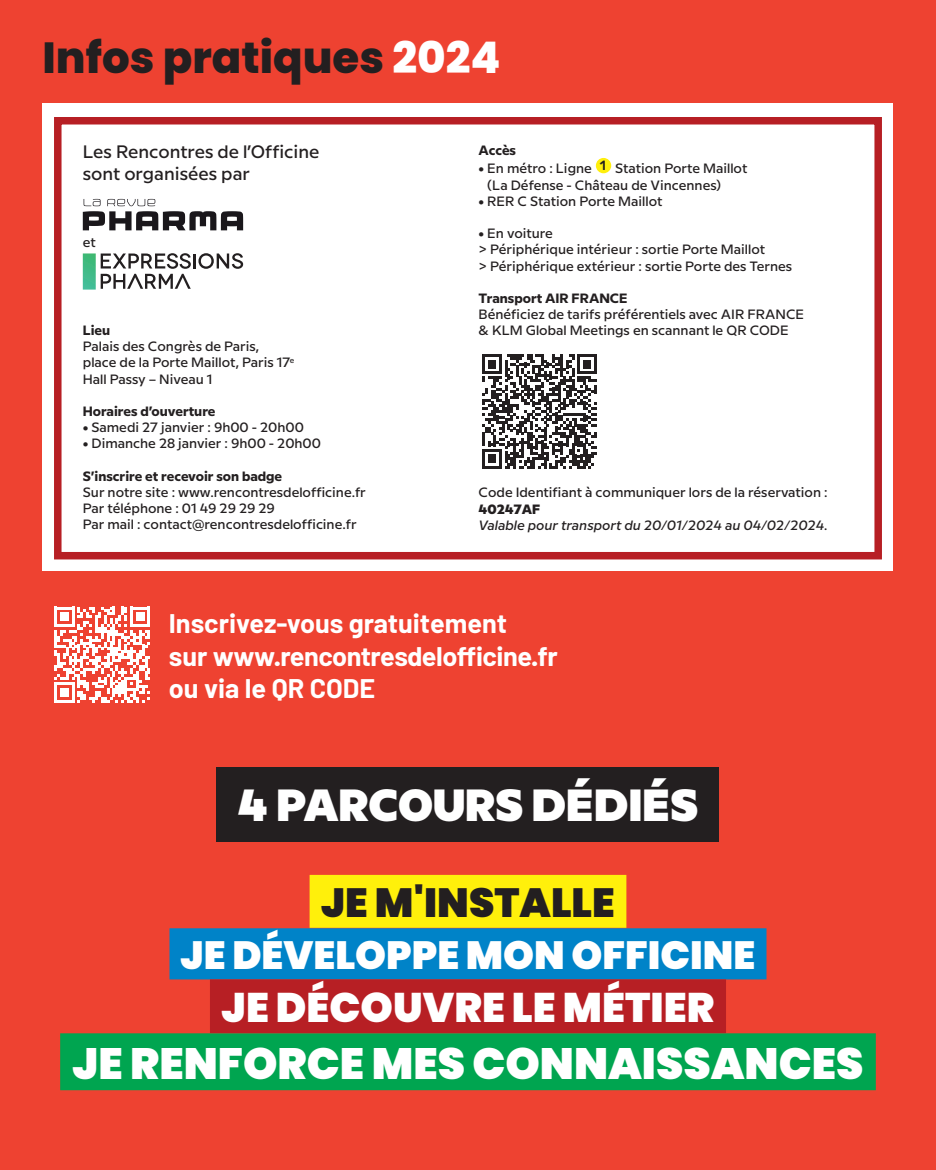
<style>
.page{position:relative;width:936px;height:1170px;background:#fff}
.page>*{position:absolute;margin:0;border:0;box-sizing:border-box;transform-origin:0 0}
.t1{font:900 45px "Milliard";color:#fff}
.RO15_TAB_SESSION_HORAIRE_vert{font:900 43.8px "Poppins";color:#fff}
.t2{font:800 43.5px "Poppins";color:#231f20}
.RO15_TAB_SESSION_HORAIRE_vert-2{font:900 41.25px "Poppins";color:#fff}
.RO15_TAB_SESSION_HORAIRE_vert-3{font:900 40.65px "Poppins";color:#231f20}
.RO15_TAB_SESSION_HORAIRE_vert-4{font:900 39.3px "Poppins";color:#fff}
.t3{font:700 27px/32.4px "Barlow";color:#fff}
.MAG_TXT_BREVE{font:500 18px/21.6px "Milliard";color:#231f20}
.MAG_TXT_BREVE-2{font:500 13.5px/16.2px "Milliard";color:#231f20}
.MAG_TXT_BREVE-3{font:700 13.5px "Milliard";color:#231f20}
.MAG_TXT_BREVE-4{font:italic 500 13.5px "Milliard";color:#231f20}
.t4{font:500 13.35px "Rubik";color:#231f20}
.s1{color:#fff}
.s2{font-weight:800}
</style>
<div class="page">
<div style="left:0;top:0;width:935px;height:1169px;background:#ee4231"></div>
<div style="left:43px;top:103px;width:850px;height:468px;background:#fff"></div>
<svg style="left:83px;top:199px;width:160px;height:31px"></svg>
<hr style="left:193px;top:253px;width:3px;height:15px;background:#231f20">
<svg style="left:198px;top:253px;width:45px;height:16px"></svg>
<svg style="left:83px;top:253px;width:108px;height:36px"></svg>
<div style="left:596px;top:158px;width:15px;height:15px;background:#ffef0c;border-radius:50%"></div>
<div style="left:54px;top:117px;width:827px;height:442px;border:8px solid #b71f24"></div>
<svg style="left:482px;top:354px;width:114px;height:114px"></svg>
<svg style="left:54px;top:606px;width:96px;height:96px"></svg>
<div style="left:216px;top:767px;width:503px;height:75px;background:#231f20"></div>
<div style="left:309px;top:874px;width:317px;height:53px;background:#fff00b"></div>
<div style="left:169px;top:928px;width:597px;height:51px;background:#0083c8"></div>
<div style="left:60px;top:1033px;width:815px;height:57px;background:#00a550"></div>
<div style="left:210px;top:979px;width:516px;height:53px;background:#b71f24"></div>
<p class="t2" style="left:43px;top:33px;width:459px">Infos pratiques <span class="s1">2024</span></p>
<p class="MAG_TXT_BREVE" style="left:83px;top:140px;width:238px">Les Rencontres de l’Officine sont organisées par</p>
<p class="MAG_TXT_BREVE-2" style="left:83px;top:233px;width:15px">et</p>
<p class="MAG_TXT_BREVE-3" style="left:83px;top:320px;width:29px">Lieu</p>
<p class="MAG_TXT_BREVE-2" style="left:83px;top:337px;width:213px">Palais des Congrès de Paris, place de la Porte Maillot, Paris 17<sup>e</sup></p>
<p class="MAG_TXT_BREVE-2" style="left:83px;top:370px;width:131px">Hall Passy – Niveau 1</p>
<p class="MAG_TXT_BREVE-3" style="left:83px;top:401px;width:134px">Horaires d’ouverture</p>
<p class="MAG_TXT_BREVE-2" style="left:83px;top:418px;width:223px">• Samedi 27 janvier : 9h00 - 20h00</p>
<p class="MAG_TXT_BREVE-2" style="left:83px;top:434px;width:240px">• Dimanche 28 janvier : 9h00 - 20h00</p>
<p class="MAG_TXT_BREVE-3" style="left:83px;top:466px;width:201px">S’inscrire et recevoir son badge</p>
<p class="MAG_TXT_BREVE-2" style="left:83px;top:483px;width:284px">Sur notre site : www.rencontresdelofficine.fr</p>
<p class="MAG_TXT_BREVE-2" style="left:83px;top:499px;width:193px">Par téléphone : 01 49 29 29 29</p>
<p class="MAG_TXT_BREVE-2" style="left:83px;top:515px;width:275px">Par mail : contact@rencontresdelofficine.fr</p>
<p class="MAG_TXT_BREVE-3" style="left:478px;top:140px;width:39px">Accès</p>
<p class="MAG_TXT_BREVE-2" style="left:478px;top:159px;width:115px">• En métro : Ligne</p>
<p class="t4" style="left:599px;top:158px;width:8px">1</p>
<p class="MAG_TXT_BREVE-2" style="left:487px;top:159px;width:261px;text-indent:128px">Station Porte Maillot (La Défense - Château de Vincennes)</p>
<p class="MAG_TXT_BREVE-2" style="left:478px;top:192px;width:185px">• RER C Station Porte Maillot</p>
<p class="MAG_TXT_BREVE-2" style="left:478px;top:224px;width:76px">• En voiture</p>
<p class="MAG_TXT_BREVE-2" style="left:478px;top:240px;width:288px">&gt; Périphérique intérieur : sortie Porte Maillot</p>
<p class="MAG_TXT_BREVE-2" style="left:478px;top:257px;width:315px">&gt; Périphérique extérieur : sortie Porte des Ternes</p>
<p class="MAG_TXT_BREVE-3" style="left:478px;top:288px;width:151px">Transport AIR FRANCE</p>
<p class="MAG_TXT_BREVE-2" style="left:478px;top:305px;width:327px">Bénéficiez de tarifs préférentiels avec AIR FRANCE &amp; KLM Global Meetings en scannant le QR CODE</p>
<p class="MAG_TXT_BREVE-2" style="left:478px;top:483px;width:350px">Code Identifiant à communiquer lors de la réservation :<br><span class="s2">40247AF</span></p>
<p class="MAG_TXT_BREVE-4" style="left:478px;top:515px;width:350px">Valable pour transport du 20/01/2024 au 04/02/2024.</p>
<p class="t3" style="left:169px;top:607px;width:390px">Inscrivez-vous gratuitement<br>sur www.rencontresdelofficine.fr</p>
<p class="t3" style="left:169px;top:672px;width:208px">ou via le QR CODE</p>
<p class="t1" style="left:238px;top:769px;width:461px">4 PARCOURS DÉDIÉS</p>
<p class="RO15_TAB_SESSION_HORAIRE_vert-3" style="left:321px;top:879px;width:295px">JE M'INSTALLE</p>
<p class="RO15_TAB_SESSION_HORAIRE_vert-4" style="left:181px;top:932px;width:576px">JE DÉVELOPPE MON OFFICINE</p>
<p class="RO15_TAB_SESSION_HORAIRE_vert-2" style="left:222px;top:983px;width:494px">JE DÉCOUVRE LE MÉTIER</p>
<p class="RO15_TAB_SESSION_HORAIRE_vert" style="left:73px;top:1037px;width:792px">JE RENFORCE MES CONNAISSANCES</p>
</div>
